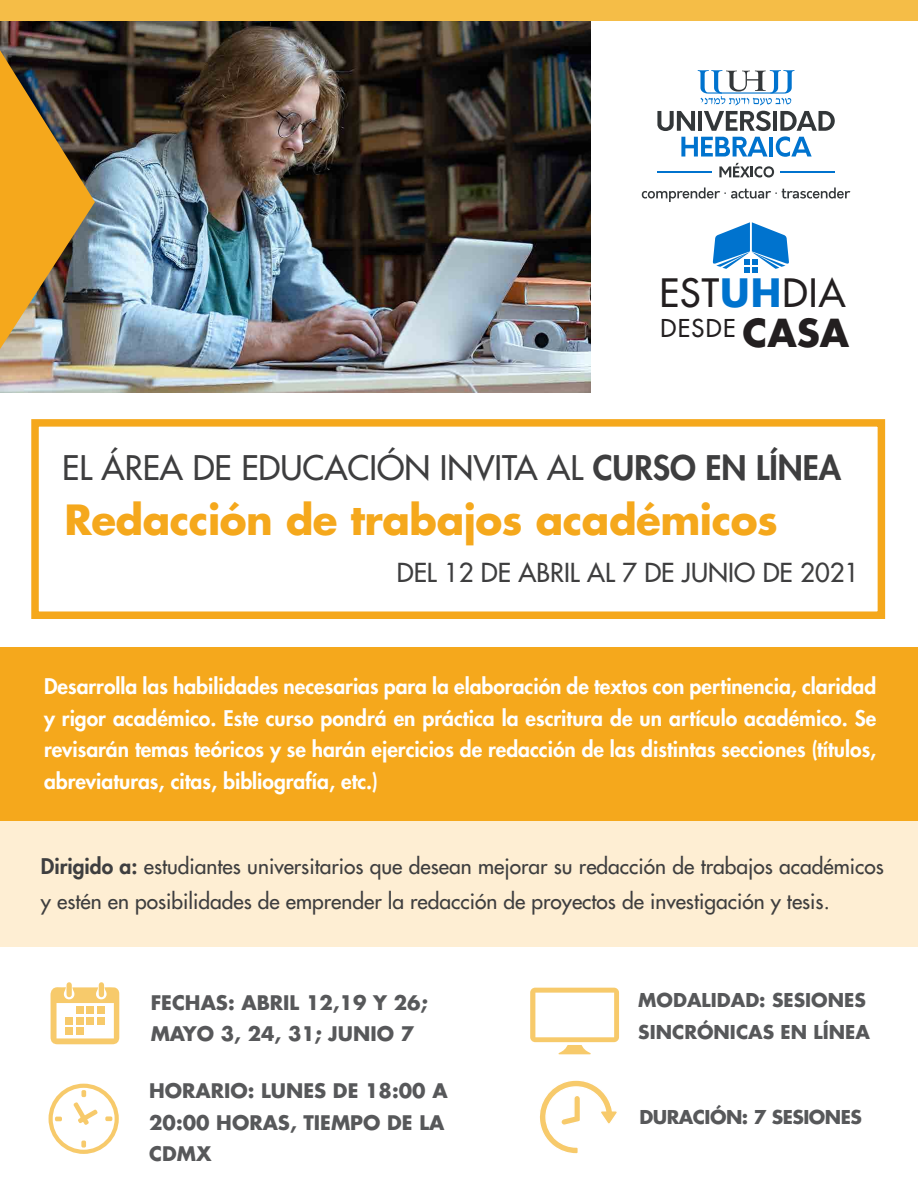
<style>
.page{position:relative;width:918px;height:1188px;background:#fff}
.page>*{position:absolute;margin:0;border:0;box-sizing:border-box;transform-origin:0 0}
.t1{font:700 40.5px "Futura Std";letter-spacing:-.01em;color:#f5a81c}
.t2{font:500 38.1px "Futura Std";letter-spacing:.03em;color:#231f20}
.t3{font:500 33px "Futura Std";color:#3e3e3f}
.t4{font:500 25.5px "Futura Std";color:#3e3e3f}
.t5{font:500 24px "Futura Std";letter-spacing:.06em;color:#231f20}
.t6{font:800 21px/31.5px "Futura Std";color:#fff;text-align:justify}
.t7{font:500 21px/34.5px "Futura Std";color:#3e3e3f}
.t8{font:700 19.65px/31.5px "Futura Std";color:#57585a}
.t9{font:700 18.6px/32.7px "Futura Std";color:#57585a}
.t10{font:700 18.6px "Futura Std";letter-spacing:-.03em;color:#57585a}
.s1{font-weight:700;color:#0073ce}
.s2{font-weight:700;font-size:37.65px}
.s3{font-weight:800}
</style>
<div class="page">
<img style="left:0;top:21px;width:591px;height:371px">
<div style="left:0;top:821px;width:918px;height:126px;background:#feeed3"></div>
<div style="left:0;top:647px;width:918px;height:174px;background:#f5a81c"></div>
<svg style="left:713px;top:222px;width:76px;height:51px"></svg>
<svg style="left:642px;top:187px;width:208px;height:15px"></svg>
<svg style="left:719px;top:163px;width:55px;height:15px"></svg>
<hr style="left:658px;top:171px;width:54px;height:2px;background:#0073ce">
<hr style="left:780px;top:171px;width:55px;height:2px;background:#0073ce">
<svg style="left:657px;top:70px;width:178px;height:87px"></svg>
<div style="left:0;top:0;width:918px;height:21px;background:#f5bd47"></div>
<div style="left:31px;top:419px;width:854px;height:200px;border:8px solid #f5a81c"></div>
<svg style="left:530px;top:988px;width:89px;height:66px"></svg>
<svg style="left:49px;top:1084px;width:70px;height:70px"></svg>
<img style="left:0;top:50px;width:95px;height:299px">
<svg style="left:540px;top:1080px;width:77px;height:74px"></svg>
<svg style="left:51px;top:982px;width:68px;height:62px"></svg>
<div style="left:76px;top:1007px;width:7px;height:7px;background:#f7ca6b"></div>
<div style="left:97px;top:1007px;width:7px;height:7px;background:#f7ca6b"></div>
<div style="left:66px;top:1017px;width:7px;height:7px;background:#f7ca6b"></div>
<div style="left:97px;top:1017px;width:7px;height:7px;background:#f7ca6b"></div>
<div style="left:66px;top:1028px;width:7px;height:7px;background:#f7ca6b"></div>
<div style="left:76px;top:1028px;width:7px;height:7px;background:#f7ca6b"></div>
<div style="left:87px;top:1007px;width:7px;height:7px;background:#f7ca6b"></div>
<div style="left:76px;top:1017px;width:7px;height:7px;background:#f7ca6b"></div>
<div style="left:87px;top:1017px;width:7px;height:7px;background:#f7ca6b"></div>
<h2 class="t2" style="left:659px;top:269px;width:188px">EST<span class="s1">UH</span>DIA</h2>
<p class="t5" style="left:660px;top:313px;width:190px">DESDE <span class="s2">CASA</span></p>
<h3 class="t3" style="left:62px;top:448px;width:781px">EL ÁREA DE EDUCACIÓN INVITA AL <span class="s3">CURSO EN LÍNEA</span></h3>
<h1 class="t1" style="left:64px;top:493px;width:715px">Redacción de trabajos académicos</h1>
<p class="t4" style="left:397px;top:556px;width:464px">DEL 12 DE ABRIL AL 7 DE JUNIO DE 2021</p>
<p class="t6" style="left:44px;top:671px;width:834px">Desarrolla las habilidades necesarias para la elaboración de textos con pertinencia, claridad y rigor académico. Este curso pondrá en práctica la escritura de un artículo académico. Se revisarán temas teóricos y se harán ejercicios de redacción de las distintas secciones (títulos, abreviaturas, citas, bibliografía, etc.)</p>
<p class="t7" style="left:41px;top:849px;width:844px"><span class="s3">Dirigido a:</span> estudiantes universitarios que desean mejorar su redacción de trabajos académicos y estén en posibilidades de emprender la redacción de proyectos de investigación y tesis.</p>
<p class="t8" style="left:151px;top:986px;width:278px">FECHAS: ABRIL 12,19 Y 26;<br>MAYO 3, 24, 31; JUNIO 7</p>
<p class="t8" style="left:149px;top:1075px;width:300px">HORARIO: LUNES DE 18:00 A<br>20:00 HORAS, TIEMPO DE LA<br>CDMX</p>
<p class="t9" style="left:638px;top:983px;width:233px">MODALIDAD: SESIONES<br>SINCRÓNICAS EN LÍNEA</p>
<p class="t10" style="left:639px;top:1105px;width:224px">DURACIÓN: 7 SESIONES</p>
</div>
